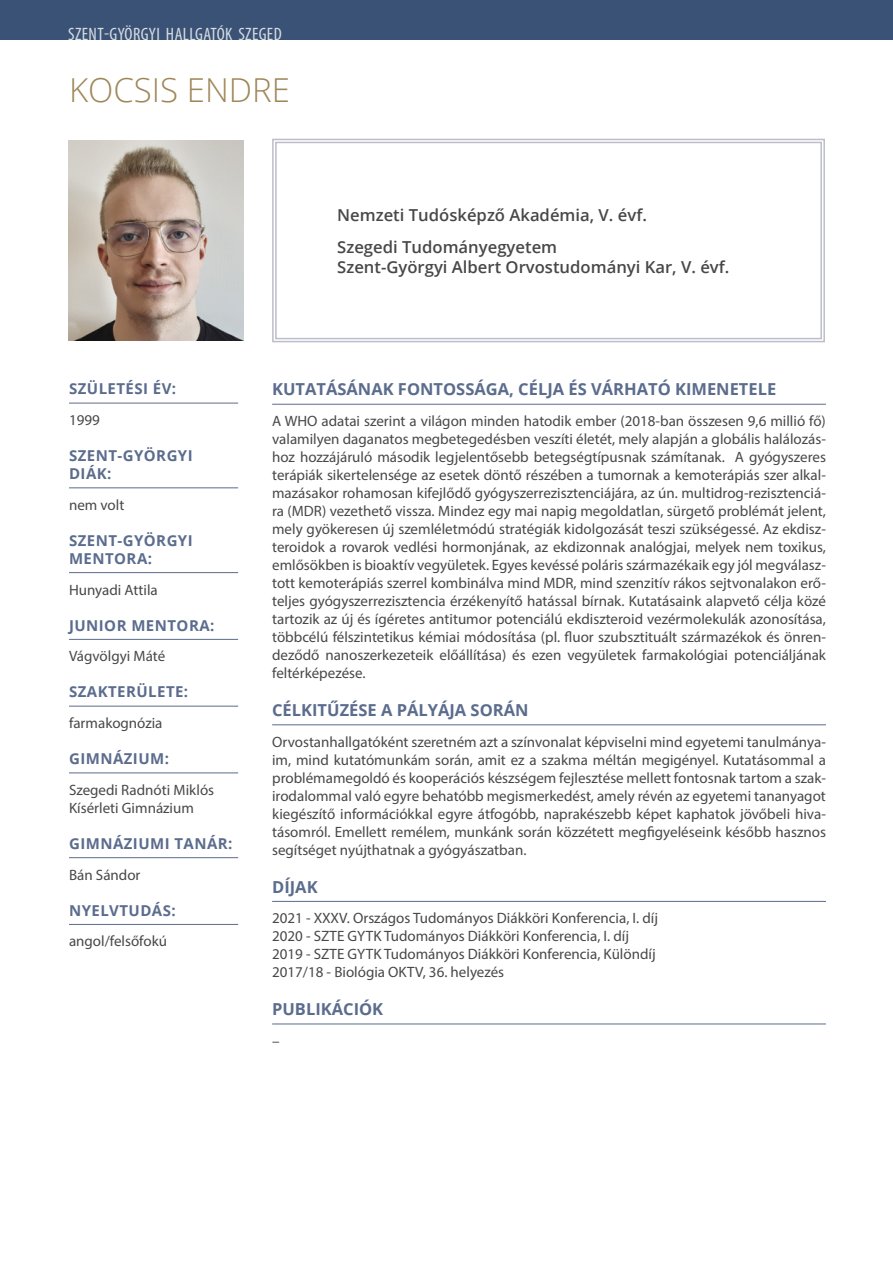
<style>
.page{position:relative;width:893px;height:1263px;background:#fff}
.page>*{position:absolute;margin:0;border:0;box-sizing:border-box;transform-origin:0 0}
.Név_H{font:300 33px "Open Sans";color:#9f8759}
.t1{font:condensed 18px "Myriad Pro";letter-spacing:.02em;color:#fff}
.Affiliáció1_H{font:600 16.5px/19.8px "Open Sans";color:#484848}
.alcím1_H{font:700 16.5px "Open Sans";color:#5b6c8d}
.body1_H{font:15px/18px "Myriad Pro";color:#484848;text-align:justify}
.Bal_oldal_címek{font:700 15px/18px "Open Sans";letter-spacing:.03em;color:#5b6c8d}
.Body2_H{font:15px/18px "Myriad Pro";color:#484848}
.Közlemények{font:15px "Myriad Pro";color:#484848}
</style>
<div class="page">
<div style="left:0;top:0;width:893px;height:40px;background:#3a5275"></div>
<svg style="left:272px;top:138px;width:553px;height:205px"></svg>
<div style="left:275px;top:142px;width:547px;height:197px;border:1px solid #bcbdcb"></div>
<hr style="left:69px;top:403px;width:169px;height:1px;background:#5b6c8d">
<hr style="left:69px;top:487px;width:169px;height:1px;background:#5b6c8d">
<hr style="left:69px;top:572px;width:169px;height:1px;background:#5b6c8d">
<hr style="left:69px;top:639px;width:169px;height:1px;background:#5b6c8d">
<hr style="left:69px;top:706px;width:169px;height:1px;background:#5b6c8d">
<hr style="left:69px;top:772px;width:169px;height:1px;background:#5b6c8d">
<hr style="left:69px;top:857px;width:169px;height:1px;background:#5b6c8d">
<hr style="left:69px;top:924px;width:169px;height:1px;background:#5b6c8d">
<hr style="left:272px;top:404px;width:554px;height:1px;background:#5b6c8d">
<hr style="left:272px;top:724px;width:554px;height:1px;background:#5b6c8d">
<hr style="left:272px;top:901px;width:554px;height:1px;background:#5b6c8d">
<hr style="left:272px;top:1023px;width:554px;height:1px;background:#5b6c8d">
<img style="left:68px;top:141px;width:176px;height:199px">
<p class="t1" style="left:68px;top:23px;width:215px">SZENT-GYÖRGYI HALLGATÓK SZEGED</p>
<p class="Név_H" style="left:69px;top:67px;width:222px">KOCSIS ENDRE</p>
<p class="Affiliáció1_H" style="left:337px;top:204px;width:311px">Nemzeti Tudósképző Akadémia, V. évf.</p>
<p class="Affiliáció1_H" style="left:337px;top:237px;width:394px">Szegedi Tudományegyetem<br>Szent-Györgyi Albert Orvostudományi Kar, V. évf.</p>
<p class="Bal_oldal_címek" style="left:69px;top:379px;width:109px">SZÜLETÉSI ÉV:</p>
<p class="Body2_H" style="left:69px;top:411px;width:32px">1999</p>
<p class="Bal_oldal_címek" style="left:69px;top:446px;width:125px">SZENT-GYÖRGYI<br>DIÁK:</p>
<p class="Body2_H" style="left:69px;top:495px;width:57px">nem volt</p>
<p class="Bal_oldal_címek" style="left:69px;top:531px;width:125px">SZENT-GYÖRGYI<br>MENTORA:</p>
<p class="Body2_H" style="left:69px;top:580px;width:90px">Hunyadi Attila</p>
<p class="Bal_oldal_címek" style="left:69px;top:616px;width:147px">JUNIOR MENTORA:</p>
<p class="Body2_H" style="left:69px;top:647px;width:98px">Vágvölgyi Máté</p>
<p class="Bal_oldal_címek" style="left:69px;top:682px;width:121px">SZAKTERÜLETE:</p>
<p class="Body2_H" style="left:69px;top:714px;width:95px">farmakognózia</p>
<p class="Bal_oldal_címek" style="left:69px;top:749px;width:101px">GIMNÁZIUM:</p>
<p class="Body2_H" style="left:69px;top:780px;width:147px">Szegedi Radnóti Miklós<br>Kísérleti Gimnázium</p>
<p class="Bal_oldal_címek" style="left:69px;top:834px;width:165px">GIMNÁZIUMI TANÁR:</p>
<p class="Body2_H" style="left:69px;top:865px;width:73px">Bán Sándor</p>
<p class="Bal_oldal_címek" style="left:69px;top:901px;width:108px">NYELVTUDÁS:</p>
<p class="Body2_H" style="left:69px;top:932px;width:100px">angol/felsőfokú</p>
<p class="alcím1_H" style="left:272px;top:378px;width:506px">KUTATÁSÁNAK FONTOSSÁGA, CÉLJA ÉS VÁRHATÓ KIMENETELE</p>
<p class="body1_H" style="left:272px;top:412px;width:555px">A WHO adatai szerint a világon minden hatodik ember (2018-ban összesen 9,6 millió fő) valamilyen daganatos megbetegedésben veszíti életét, mely alapján a globális halálozás&shy;hoz hozzájáruló második legjelentősebb betegségtípusnak számítanak. A gyógyszeres terápiák sikertelensége az esetek döntő részében a tumornak a kemoterápiás szer alkal&shy;mazásakor rohamosan kifejlődő gyógyszerrezisztenciájára, az ún. multidrog-rezisztenciá&shy;ra (MDR) vezethető vissza. Mindez egy mai napig megoldatlan, sürgető problémát jelent, mely gyökeresen új szemléletmódú stratégiák kidolgozását teszi szükségessé. Az ekdisz&shy;teroidok a rovarok vedlési hormonjának, az ekdizonnak analógjai, melyek nem toxikus, emlősökben is bioaktív vegyületek. Egyes kevéssé poláris származékaik egy jól megválasz&shy;tott kemoterápiás szerrel kombinálva mind MDR, mind szenzitív rákos sejtvonalakon erő&shy;teljes gyógyszerrezisztencia érzékenyítő hatással bírnak. Kutatásaink alapvető célja közé tartozik az új és ígéretes antitumor potenciálú ekdiszteroid vezérmolekulák azonosítása, többcélú félszintetikus kémiai módosítása (pl. fluor szubsztituált származékok és önren&shy;deződő nanoszerkezeteik előállítása) és ezen vegyületek farmakológiai potenciáljának feltérképezése.</p>
<p class="alcím1_H" style="left:272px;top:698px;width:258px">CÉLKITŰZÉSE A PÁLYÁJA SORÁN</p>
<p class="body1_H" style="left:272px;top:732px;width:555px">Orvostanhallgatóként szeretném azt a színvonalat képviselni mind egyetemi tanulmánya&shy;im, mind kutatómunkám során, amit ez a szakma méltán megigényel. Kutatásommal a problémamegoldó és kooperációs készségem fejlesztése mellett fontosnak tartom a szak&shy;irodalommal való egyre behatóbb megismerkedést, amely révén az egyetemi tananyagot kiegészítő információkkal egyre átfogóbb, naprakészebb képet kaphatok jövőbeli hiva&shy;tásomról. Emellett remélem, munkánk során közzétett megfigyeléseink később hasznos segítséget nyújthatnak a gyógyászatban.</p>
<p class="alcím1_H" style="left:272px;top:875px;width:47px">DÍJAK</p>
<p class="body1_H" style="left:272px;top:909px;width:387px">2021 - XXXV. Országos Tudományos Diákköri Konferencia, I. díj</p>
<p class="body1_H" style="left:272px;top:927px;width:358px">2020 - SZTE GYTK Tudományos Diákköri Konferencia, I. díj</p>
<p class="body1_H" style="left:272px;top:945px;width:385px">2019 - SZTE GYTK Tudományos Diákköri Konferencia, Különdíj</p>
<p class="body1_H" style="left:272px;top:963px;width:234px">2017/18 - Biológia OKTV, 36. helyezés</p>
<p class="alcím1_H" style="left:272px;top:997px;width:113px">PUBLIKÁCIÓK</p>
<p class="Közlemények" style="left:272px;top:1031px;width:9px">–</p>
</div>
